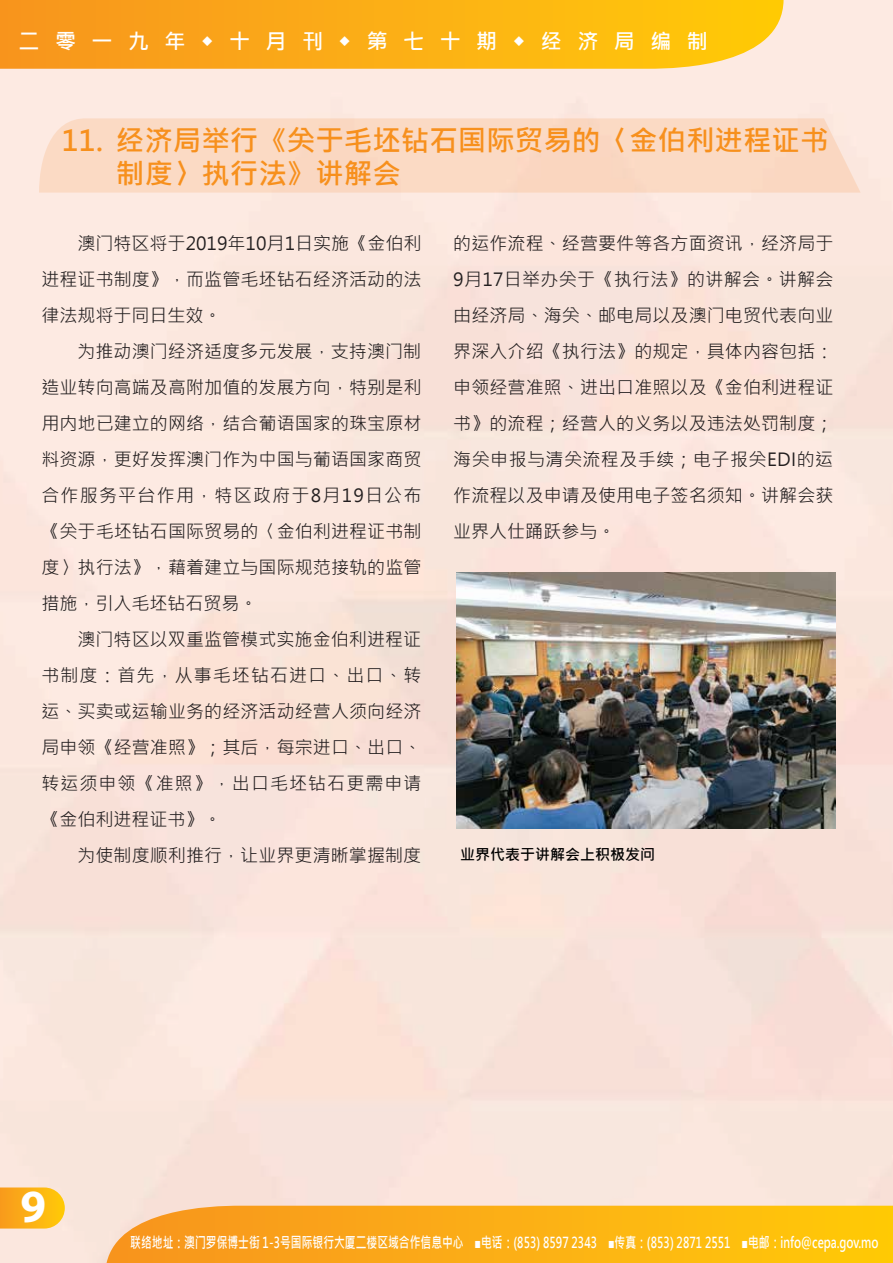
<style>
.page{position:relative;width:893px;height:1263px;background:#fae5dc}
.page>*{position:absolute;margin:0;border:0;box-sizing:border-box;transform-origin:0 0}
.t1{font:700 46.35px "Myriad Pro";color:#fff}
.t2{font:700 28.5px/33px "Microsoft Jheng Hei";color:#f7901d}
.t3{font:700 21px "Microsoft Jheng Hei";letter-spacing:.74em;color:#fff}
.t4{font:18px/36px "Microsoft Jheng Hei";letter-spacing:.005em;color:#221e1f;text-align:justify}
.t5{font:700 15px "Microsoft Jheng Hei";color:#fff;scale:.72 1}
.t6{font:700 15px "Microsoft Jheng Hei";color:#000}
</style>
<div class="page">
<svg style="left:0;top:0;width:784px;height:69px;background:#fbb01b"></svg>
<svg style="left:107px;top:1206px;width:786px;height:57px;background:#fbb11a"></svg>
<svg style="left:0;top:1187px;width:65px;height:41px;background:#fbb423"></svg>
<img style="left:457px;top:573px;width:378px;height:255px">
<div style="left:39px;top:118px;width:822px;height:75px;background:#fbdac4"></div>
<p class="t3" style="left:19px;top:28px;width:691px">二零一九年◆十月刊◆第七十期◆经济局编制</p>
<h2 class="t2" style="left:116px;top:124px;width:714px;text-indent:-54px">11. 经济局举行《关于毛坯钻石国际贸易的〈金伯利进程证书制度〉执行法》讲解会</h2>
<p class="t4" style="left:41px;top:225px;width:382px;text-indent:36px">澳门特区将于2019年10月1日实施《金伯利进程证书制度》，而监管毛坯钻石经济活动的法律法规将于同日生效。</p>
<p class="t4" style="left:41px;top:333px;width:382px;text-indent:36px">为推动澳门经济适度多元发展，支持澳门制造业转向高端及高附加值的发展方向，特别是利用内地已建立的网络，结合葡语国家的珠宝原材料资源，更好发挥澳门作为中国与葡语国家商贸合作服务平台作用，特区政府于8月19日公布《关于毛坯钻石国际贸易的〈金伯利进程证书制度〉执行法》，藉着建立与国际规范接轨的监管措施，引入毛坯钻石贸易。</p>
<p class="t4" style="left:41px;top:621px;width:382px;text-indent:36px">澳门特区以双重监管模式实施金伯利进程证书制度：首先，从事毛坯钻石进口、出口、转运、买卖或运输业务的经济活动经营人须向经济局申领《经营准照》；其后，每宗进口、出口、转运须申领《准照》，出口毛坯钻石更需申请《金伯利进程证书》。</p>
<p class="t4" style="left:77px;top:837px;width:345px">为使制度顺利推行，让业界更清晰掌握制度</p>
<p class="t4" style="left:453px;top:225px;width:382px">的运作流程、经营要件等各方面资讯，经济局于9月17日举办关于《执行法》的讲解会。讲解会由经济局、海关、邮电局以及澳门电贸代表向业界深入介绍《执行法》的规定，具体内容包括：申领经营准照、进出口准照以及《金伯利进程证书》的流程；经营人的义务以及违法处罚制度；海关申报与清关流程及手续；电子报关EDI的运作流程以及申请及使用电子签名须知。讲解会获业界人仕踊跃参与。</p>
<p class="t6" style="left:460px;top:845px;width:196px">业界代表于讲解会上积极发问</p>
<h1 class="t1" style="left:20px;top:1176px;width:27px">9</h1>
<p class="t5" style="left:130px;top:1233px;width:1041px">联络地址：澳门罗保博士街 1-3号国际银行大厦二楼区域合作信息中心　■电话：(853) 8597 2343　■传真：(853) 2871 2551　■电邮：info@cepa.gov.mo</p>
</div>
